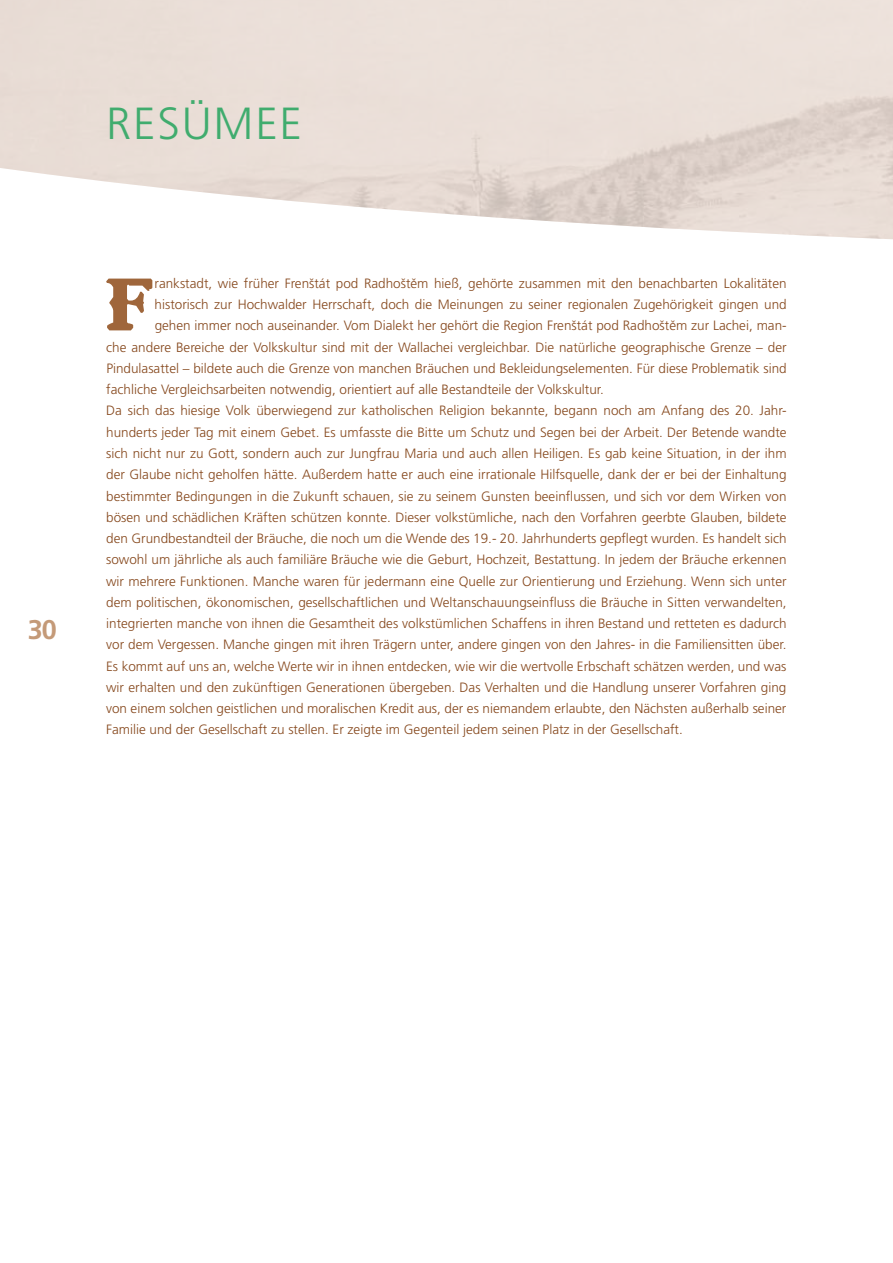
<style>
.page{position:relative;width:893px;height:1263px;background:#fff}
.page>*{position:absolute;margin:0;border:0;box-sizing:border-box;transform-origin:0 0}
.t1{font:75.45px "Kratos Truetype";color:#9f663b}
.t2{font:300 45px "Frutiger CE";letter-spacing:.04em;color:#40ac6e}
.t3{font:700 27px "Frutiger CE";color:#c49a78}
.t4{font:300 13.5px "Frutiger CE";color:#86481d}
</style>
<div class="page">
<svg style="left:892px;top:0;width:1px;height:240px"></svg>
<h2 class="t2" style="left:106px;top:97px;width:197px">RESÜMEE</h2>
<h3 class="t3" style="left:28px;top:613px;width:30px">30</h3>
<h1 class="t1" style="left:106px;top:262px;width:50px">F</h1>
<p class="t4" style="left:155px;top:275px;width:634px">rankstadt, wie früher Frenštát pod Radhoštěm hieß, gehörte zusammen mit den benachbarten Lokalitäten</p>
<p class="t4" style="left:155px;top:297px;width:634px">historisch zur Hochwalder Herrschaft, doch die Meinungen zu seiner regionalen Zugehörigkeit gingen und</p>
<p class="t4" style="left:155px;top:318px;width:633px">gehen immer noch auseinander. Vom Dialekt her gehört die Region Frenštát pod Radhoštěm zur Lachei, man-</p>
<p class="t4" style="left:106px;top:339px;width:682px">che andere Bereiche der Volkskultur sind mit der Wallachei vergleichbar. Die natürliche geographische Grenze – der</p>
<p class="t4" style="left:106px;top:360px;width:682px">Pindulasattel – bildete auch die Grenze von manchen Bräuchen und Bekleidungselementen. Für diese Problematik sind</p>
<p class="t4" style="left:106px;top:382px;width:499px">fachliche Vergleichsarbeiten notwendig, orientiert auf alle Bestandteile der Volkskultur.</p>
<p class="t4" style="left:106px;top:403px;width:682px">Da sich das hiesige Volk überwiegend zur katholischen Religion bekannte, begann noch am Anfang des 20. Jahr-</p>
<p class="t4" style="left:106px;top:424px;width:682px">hunderts jeder Tag mit einem Gebet. Es umfasste die Bitte um Schutz und Segen bei der Arbeit. Der Betende wandte</p>
<p class="t4" style="left:106px;top:445px;width:682px">sich nicht nur zu Gott, sondern auch zur Jungfrau Maria und auch allen Heiligen. Es gab keine Situation, in der ihm</p>
<p class="t4" style="left:106px;top:467px;width:682px">der Glaube nicht geholfen hätte. Außerdem hatte er auch eine irrationale Hilfsquelle, dank der er bei der Einhaltung</p>
<p class="t4" style="left:106px;top:488px;width:682px">bestimmter Bedingungen in die Zukunft schauen, sie zu seinem Gunsten beeinflussen, und sich vor dem Wirken von</p>
<p class="t4" style="left:106px;top:509px;width:682px">bösen und schädlichen Kräften schützen konnte. Dieser volkstümliche, nach den Vorfahren geerbte Glauben, bildete</p>
<p class="t4" style="left:106px;top:530px;width:682px">den Grundbestandteil der Bräuche, die noch um die Wende des 19.- 20. Jahrhunderts gepflegt wurden. Es handelt sich</p>
<p class="t4" style="left:106px;top:552px;width:682px">sowohl um jährliche als auch familiäre Bräuche wie die Geburt, Hochzeit, Bestattung. In jedem der Bräuche erkennen</p>
<p class="t4" style="left:106px;top:573px;width:682px">wir mehrere Funktionen. Manche waren für jedermann eine Quelle zur Orientierung und Erziehung. Wenn sich unter</p>
<p class="t4" style="left:106px;top:594px;width:682px">dem politischen, ökonomischen, gesellschaftlichen und Weltanschauungseinfluss die Bräuche in Sitten verwandelten,</p>
<p class="t4" style="left:106px;top:616px;width:682px">integrierten manche von ihnen die Gesamtheit des volkstümlichen Schaffens in ihren Bestand und retteten es dadurch</p>
<p class="t4" style="left:106px;top:637px;width:682px">vor dem Vergessen. Manche gingen mit ihren Trägern unter, andere gingen von den Jahres- in die Familiensitten über.</p>
<p class="t4" style="left:106px;top:658px;width:682px">Es kommt auf uns an, welche Werte wir in ihnen entdecken, wie wir die wertvolle Erbschaft schätzen werden, und was</p>
<p class="t4" style="left:106px;top:679px;width:682px">wir erhalten und den zukünftigen Generationen übergeben. Das Verhalten und die Handlung unserer Vorfahren ging</p>
<p class="t4" style="left:106px;top:701px;width:682px">von einem solchen geistlichen und moralischen Kredit aus, der es niemandem erlaubte, den Nächsten außerhalb seiner</p>
<p class="t4" style="left:106px;top:722px;width:578px">Familie und der Gesellschaft zu stellen. Er zeigte im Gegenteil jedem seinen Platz in der Gesellschaft.</p>
</div>
